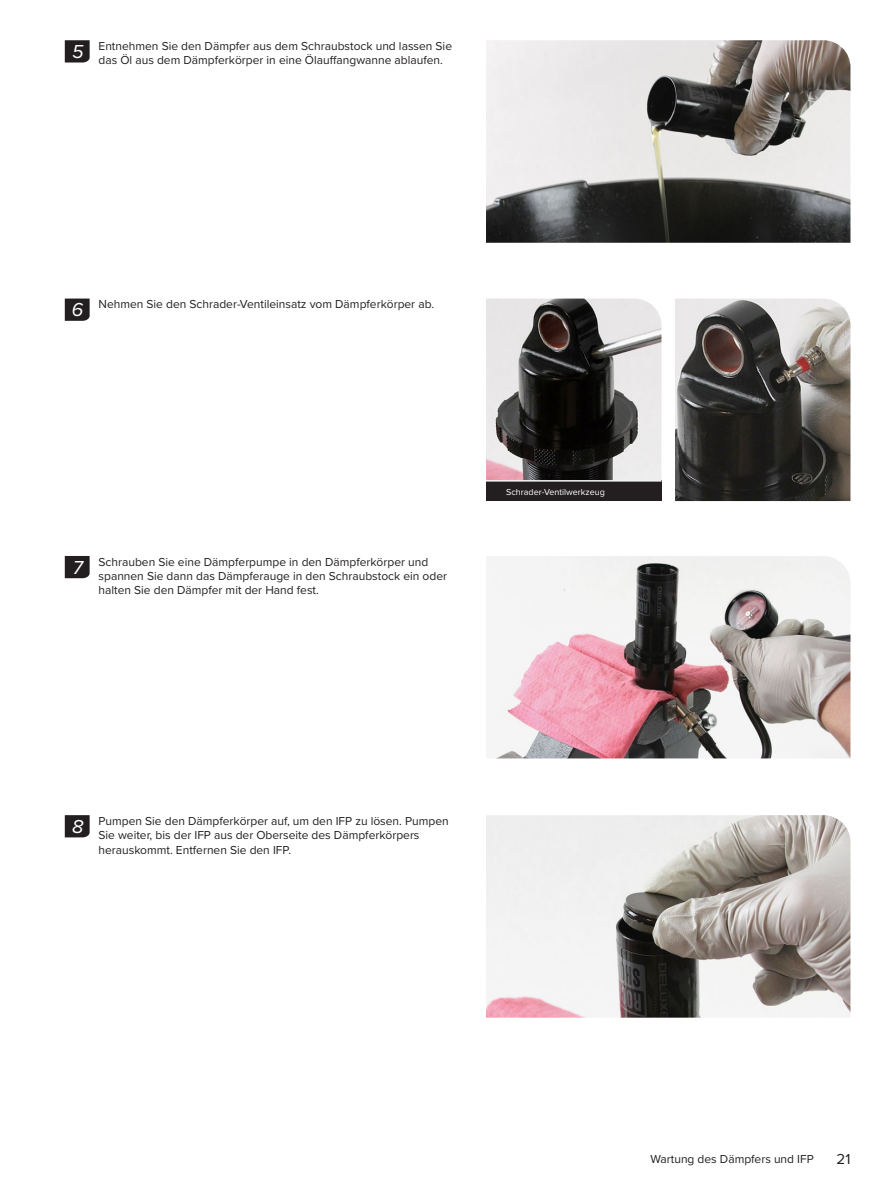
<style>
.page{position:relative;width:891px;height:1188px;background:#fff}
.page>*{position:absolute;margin:0;border:0;box-sizing:border-box;transform-origin:0 0}
.t1{font:italic 19.5px "Proxima Nova";color:#fff}
.t2{font:15px "Proxima Nova";color:#231f20}
.Normal_Text_-_Right_Indent_3_5{font:12px/14.4px "Proxima Nova";color:#231f20}
.Picture_Caption_left{font:9px "Proxima Nova";color:#fff}
</style>
<div class="page">
<svg style="left:65px;top:40px;width:25px;height:23px"></svg>
<img style="left:486px;top:40px;width:364px;height:203px">
<svg style="left:65px;top:299px;width:25px;height:22px"></svg>
<div style="left:486px;top:481px;width:176px;height:20px;background:#231f20"></div>
<hr style="left:486px;top:480px;width:176px;height:2px;background:#fff">
<img style="left:486px;top:299px;width:176px;height:181px">
<img style="left:675px;top:299px;width:175px;height:202px">
<svg style="left:65px;top:556px;width:25px;height:22px"></svg>
<img style="left:486px;top:556px;width:364px;height:202px">
<svg style="left:65px;top:815px;width:25px;height:22px"></svg>
<img style="left:486px;top:815px;width:364px;height:203px">
<p class="t1" style="left:72px;top:37px;width:13px">5</p>
<p class="Normal_Text_-_Right_Indent_3_5" style="left:99px;top:38px;width:355px">Entnehmen Sie den Dämpfer aus dem Schraubstock und lassen Sie das Öl aus dem Dämpferkörper in eine Ölauffangwanne ablaufen.</p>
<p class="t1" style="left:72px;top:295px;width:13px">6</p>
<p class="Normal_Text_-_Right_Indent_3_5" style="left:99px;top:297px;width:337px">Nehmen Sie den Schrader-Ventileinsatz vom Dämpferkörper ab.</p>
<p class="t1" style="left:73px;top:553px;width:12px">7</p>
<p class="Normal_Text_-_Right_Indent_3_5" style="left:99px;top:554px;width:350px">Schrauben Sie eine Dämpferpumpe in den Dämpferkörper und spannen Sie dann das Dämpferauge in den Schraubstock ein oder halten Sie den Dämpfer mit der Hand fest.</p>
<p class="Picture_Caption_left" style="left:506px;top:485px;width:100px">Schrader-Ventilwerkzeug</p>
<p class="t1" style="left:72px;top:812px;width:13px">8</p>
<p class="Normal_Text_-_Right_Indent_3_5" style="left:99px;top:813px;width:352px">Pumpen Sie den Dämpferkörper auf, um den IFP zu lösen. Pumpen<br>Sie weiter, bis der IFP aus der Oberseite des Dämpferkörpers herauskommt. Entfernen Sie den IFP.</p>
<p class="Normal_Text_-_Right_Indent_3_5" style="left:650px;top:1151px;width:165px">Wartung des Dämpfers und IFP</p>
<p class="t2" style="left:837px;top:1148px;width:15px">21</p>
</div>
